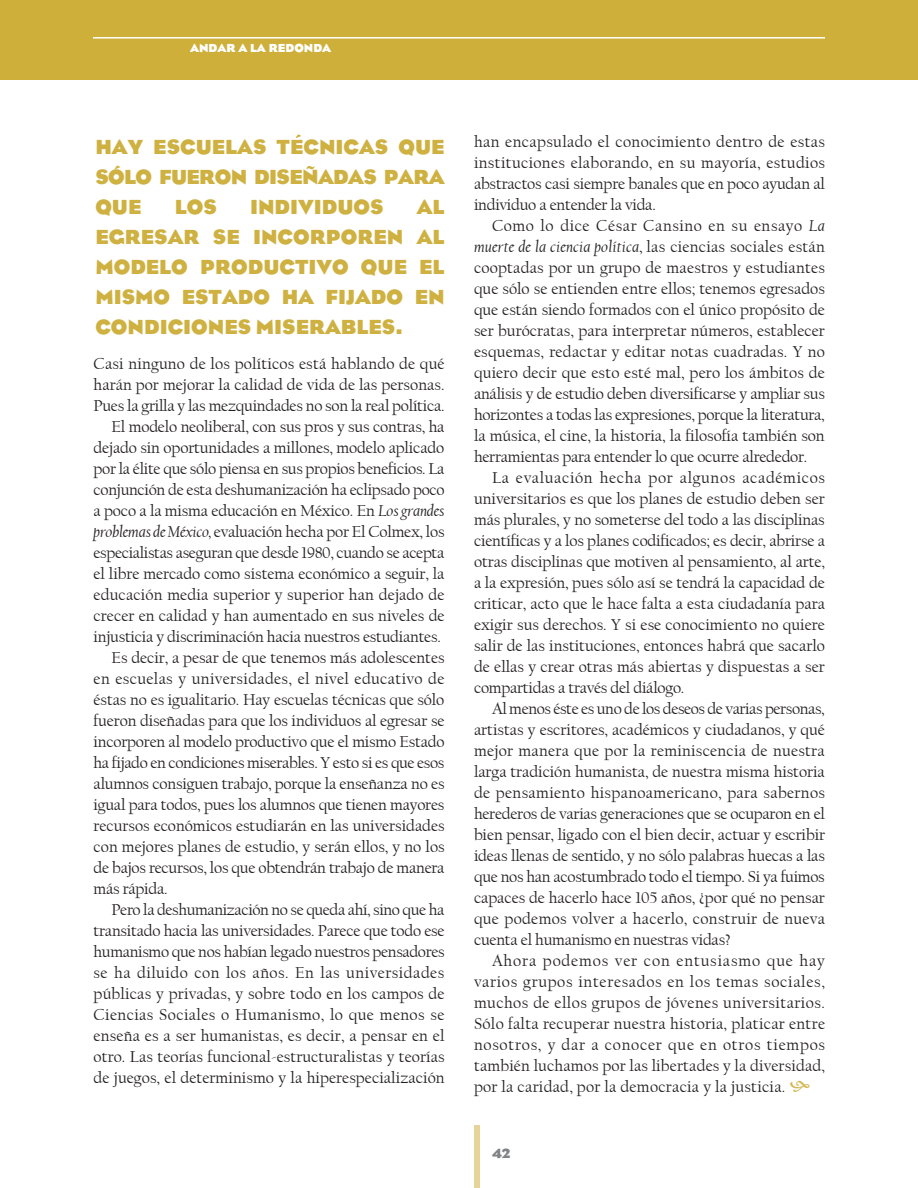
<style>
.page{position:relative;width:918px;height:1188px;background:#fff}
.page>*{position:absolute;margin:0;border:0;box-sizing:border-box;transform-origin:0 0}
.balazos{font:700 21px/30px "Eagle";color:#cfb141;text-align:justify}
.t1{font:16.5px/21px "Californian FB";letter-spacing:-.015em;color:#231f20;text-align:justify}
.t2{font:700 13.5px "Eagle";color:#808285}
.t3{font:700 12px "Eagle";color:#fff}
.s1{font-style:italic}
</style>
<div class="page">
<div style="left:0;top:0;width:918px;height:80px;background:#cdaf39"></div>
<hr style="left:93px;top:37px;width:732px;height:2px;background:#fff">
<div style="left:474px;top:1125px;width:6px;height:63px;background:#e6d498"></div>
<svg style="left:296px;top:134px;width:5px;height:4px"></svg>
<p class="t3" style="left:190px;top:42px;width:143px">ANDAR A LA REDONDA</p>
<p class="balazos" style="left:95px;top:132px;width:351px">HAY ESCUELAS TECNICAS QUE SÓLO FUERON DISEÑADAS PARA QUE</p>
<p class="balazos" style="left:175px;top:192px;width:44px">LOS</p>
<p class="balazos" style="left:250px;top:192px;width:135px">INDIVIDUOS</p>
<p class="balazos" style="left:95px;top:192px;width:351px;text-indent:321px">AL EGRESAR SE INCORPOREN AL MODELO PRODUCTIVO QUE EL MISMO ESTADO HA FIJADO EN CONDICIONES MISERABLES.</p>
<p class="t1" style="left:94px;top:353px;width:353px">Casi ninguno de los políticos está hablando de qué harán por mejorar la calidad de vida de las personas.<br>Pues la grilla y las mezquindades no son la real política.</p>
<p class="t1" style="left:94px;top:416px;width:353px;text-indent:18px">El modelo neoliberal, con sus pros y sus contras, ha dejado sin oportunidades a millones, modelo aplicado por la élite que sólo piensa en sus propios beneficios. La conjunción de esta deshumanización ha eclipsado poco a poco a la misma educación en México. En <span class="s1">Los grandes problemas de México,</span> evaluación hecha por El Colmex, los especialistas aseguran que desde 1980, cuando se acepta el libre mercado como sistema económico a seguir, la educación media superior y superior han dejado de crecer en calidad y han aumentado en sus niveles de injusticia y discriminación hacia nuestros estudiantes.</p>
<p class="t1" style="left:94px;top:647px;width:353px;text-indent:18px">Es decir, a pesar de que tenemos más adolescentes en escuelas y universidades, el nivel educativo de éstas no es igualitario. Hay escuelas técnicas que sólo fueron diseñadas para que los individuos al egresar se incorporen al modelo productivo que el mismo Estado ha fijado en condiciones miserables. Y esto si es que esos alumnos consiguen trabajo, porque la enseñanza no es igual para todos, pues los alumnos que tienen mayores recursos económicos estudiarán en las universidades con mejores planes de estudio, y serán ellos, y no los de bajos recursos, los que obtendrán trabajo de manera más rápida.</p>
<p class="t1" style="left:94px;top:899px;width:353px;text-indent:18px">Pero la deshumanización no se queda ahí, sino que ha transitado hacia las universidades. Parece que todo ese humanismo que nos habían legado nuestros pensadores se ha diluido con los años. En las universidades públicas y privadas, y sobre todo en los campos de Ciencias Sociales o Humanismo, lo que menos se enseña es a ser humanistas, es decir, a pensar en el otro. Las teorías funcional-estructuralistas y teorías de juegos, el determinismo y la hiperespecialización</p>
<p class="t1" style="left:474px;top:132px;width:353px">han encapsulado el conocimiento dentro de estas instituciones elaborando, en su mayoría, estudios abstractos casi siempre banales que en poco ayudan al individuo a entender la vida.</p>
<p class="t1" style="left:474px;top:216px;width:353px;text-indent:18px">Como lo dice César Cansino en su ensayo <span class="s1">La muerte de la ciencia política</span>, las ciencias sociales están cooptadas por un grupo de maestros y estudiantes que sólo se entienden entre ellos; tenemos egresados que están siendo formados con el único propósito de ser burócratas, para interpretar números, establecer esquemas, redactar y editar notas cuadradas. Y no quiero decir que esto esté mal, pero los ámbitos de análisis y de estudio deben diversificarse y ampliar sus horizontes a todas las expresiones, porque la literatura, la música, el cine, la historia, la filosofía también son herramientas para entender lo que ocurre alrededor.</p>
<p class="t1" style="left:474px;top:468px;width:353px;text-indent:18px">La evaluación hecha por algunos académicos universitarios es que los planes de estudio deben ser más plurales, y no someterse del todo a las disciplinas científicas y a los planes codificados; es decir, abrirse a otras disciplinas que motiven al pensamiento, al arte, a la expresión, pues sólo así se tendrá la capacidad de criticar, acto que le hace falta a esta ciudadanía para exigir sus derechos. Y si ese conocimiento no quiere salir de las instituciones, entonces habrá que sacarlo de ellas y crear otras más abiertas y dispuestas a ser compartidas a través del diálogo.</p>
<p class="t1" style="left:474px;top:699px;width:353px;text-indent:18px">Al menos éste es uno de los deseos de varias personas, artistas y escritores, académicos y ciudadanos, y qué mejor manera que por la reminiscencia de nuestra larga tradición humanista, de nuestra misma historia de pensamiento hispanoamericano, para sabernos herederos de varias generaciones que se ocuparon en el bien pensar, ligado con el bien decir, actuar y escribir ideas llenas de sentido, y no sólo palabras huecas a las que nos han acostumbrado todo el tiempo. Si ya fuimos capaces de hacerlo hace 105 años, ¿por qué no pensar que podemos volver a hacerlo, construir de nueva cuenta el humanismo en nuestras vidas?</p>
<p class="t1" style="left:474px;top:951px;width:353px;text-indent:18px">Ahora podemos ver con entusiasmo que hay varios grupos interesados en los temas sociales, muchos de ellos grupos de jóvenes universitarios.<br>Sólo falta recuperar nuestra historia, platicar entre nosotros, y dar a conocer que en otros tiempos también luchamos por las libertades y la diversidad, por la caridad, por la democracia y la justicia.</p>
<p class="t2" style="left:492px;top:1146px;width:19px">42</p>
</div>
